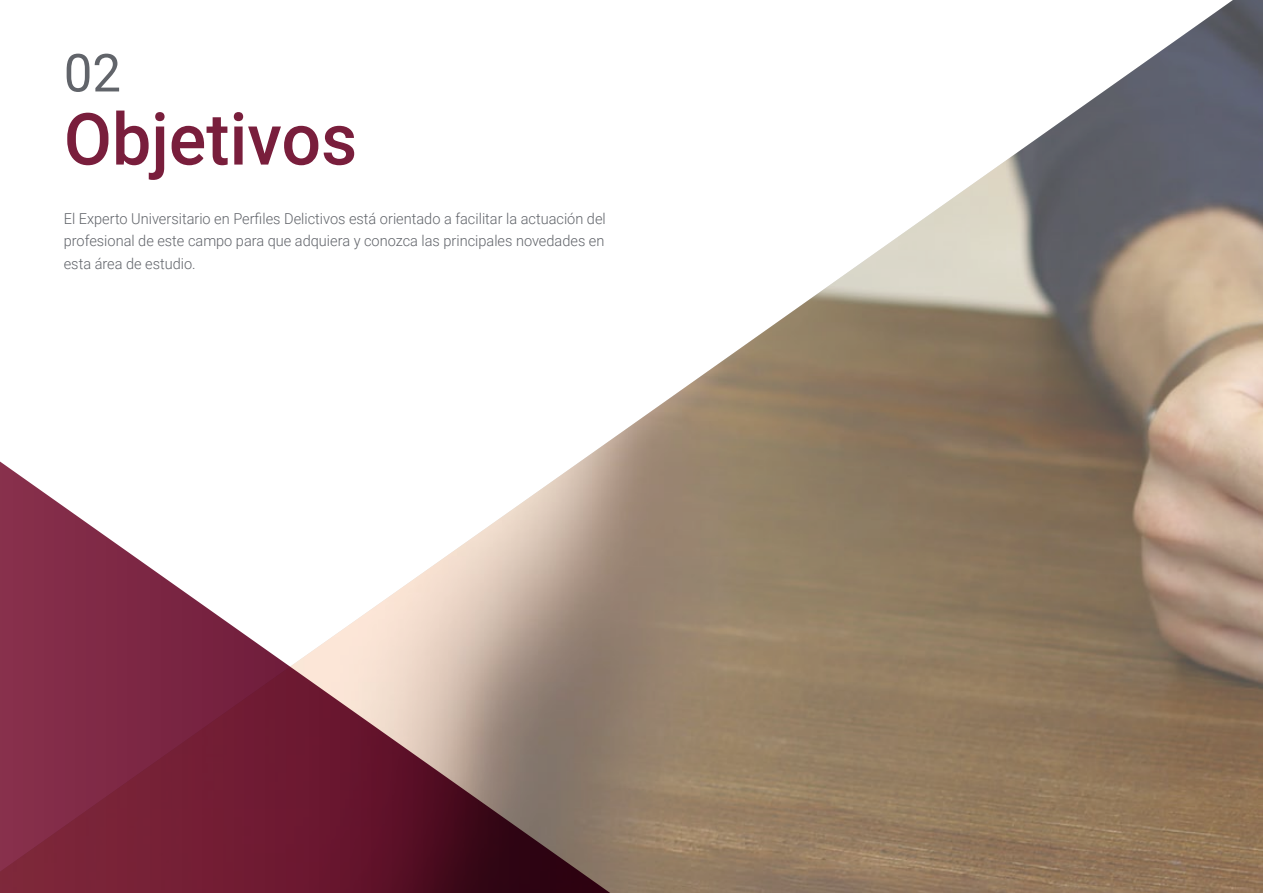
<style>
.page{position:relative;width:1263px;height:893px;background:#fff}
.page>*{position:absolute;margin:0;border:0;box-sizing:border-box;transform-origin:0 0}
.t1{font:500 72px "Roboto";color:#791e3c}
.t2{font:52.5px "Roboto";color:#61646a}
.t3{font:300 15px/22.5px "Roboto";color:#61646a;text-align:justify}
</style>
<div class="page">
<img style="left:602px;top:0;width:661px;height:893px">
<svg style="left:0;top:446px;width:640px;height:447px"></svg>
<h2 class="t2" style="left:64px;top:36px;width:59px">02</h2>
<h1 class="t1" style="left:64px;top:89px;width:295px">Objetivos</h1>
<p class="t3" style="left:64px;top:207px;width:543px">El Experto Universitario en Perfiles Delictivos está orientado a facilitar la actuación del profesional de este campo para que adquiera y conozca las principales novedades en esta área de estudio.</p>
</div>
